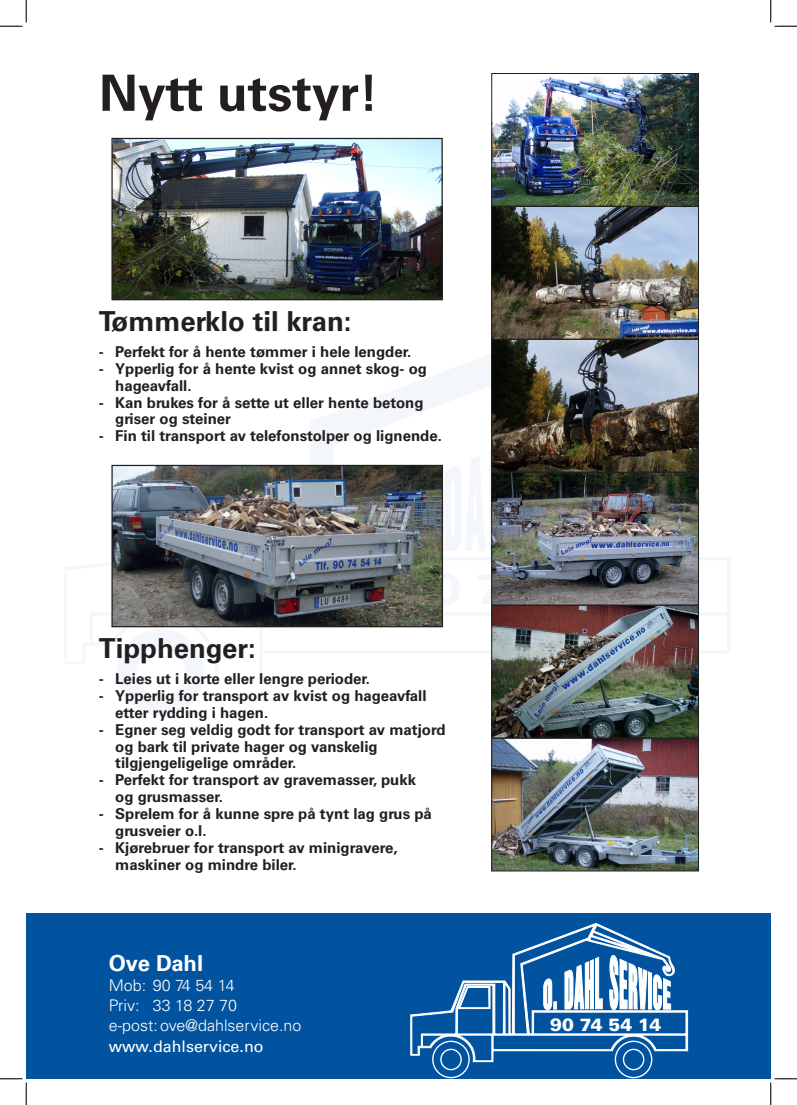
<style>
.page{position:relative;width:797px;height:1105px;background:#fff}
.page>*{position:absolute;margin:0;border:0;box-sizing:border-box;transform-origin:0 0}
.t1{font:700 50px "Univers";color:#231f20}
.t2{font:700 27.5px "Univers";color:#231f20}
.t3{font:700 22px "Univers";color:#fff}
.t4{font:900 17.75px "Univers";letter-spacing:-.025em;color:#fff}
.t5{font:300 16px "Univers";color:#fff}
.t6{font:16px "Univers";color:#fff}
.t7{font:700 15px/16.9px "Univers";color:#231f20}
</style>
<div class="page">
<div style="left:26px;top:913px;width:744px;height:166px;background:#0153a0"></div>
<svg style="left:118px;top:679px;width:86px;height:37px"></svg>
<svg style="left:65px;top:347px;width:665px;height:332px"></svg>
<svg style="left:410px;top:923px;width:278px;height:139px"></svg>
<svg style="left:431px;top:1040px;width:45px;height:39px"></svg>
<svg style="left:614px;top:1040px;width:39px;height:39px"></svg>
<svg style="left:543px;top:978px;width:13px;height:32px"></svg>
<svg style="left:564px;top:957px;width:38px;height:52px"></svg>
<svg style="left:609px;top:954px;width:62px;height:56px"></svg>
<img style="left:493px;top:75px;width:203px;height:794px">
<div style="left:491px;top:73px;width:207px;height:133px;border:1px solid #231f20"></div>
<div style="left:491px;top:206px;width:207px;height:133px;border:1px solid #231f20"></div>
<div style="left:491px;top:339px;width:207px;height:133px;border:1px solid #231f20"></div>
<div style="left:491px;top:472px;width:207px;height:133px;border:1px solid #231f20"></div>
<div style="left:491px;top:605px;width:207px;height:133px;border:1px solid #231f20"></div>
<div style="left:491px;top:738px;width:207px;height:133px;border:1px solid #231f20"></div>
<img style="left:113px;top:140px;width:328px;height:158px">
<div style="left:111px;top:138px;width:332px;height:162px;border:1px solid #231f20"></div>
<img style="left:113px;top:467px;width:328px;height:158px">
<div style="left:111px;top:465px;width:332px;height:162px;border:1px solid #231f20"></div>
<svg style="left:0;top:0;width:27px;height:27px"></svg>
<svg style="left:0;top:1078px;width:27px;height:27px"></svg>
<svg style="left:770px;top:0;width:27px;height:27px"></svg>
<svg style="left:770px;top:1078px;width:27px;height:27px"></svg>
<p class="t1" style="left:99px;top:64px;width:281px">Nytt utstyr!</p>
<p class="t2" style="left:99px;top:306px;width:254px">Tømmerklo til kran:</p>
<p class="t7" style="left:99px;top:343px;width:314px">- Perfekt for å hente tømmer i hele lengder.</p>
<p class="t7" style="left:99px;top:360px;width:329px">- Ypperlig for å hente kvist og annet skog- og</p>
<p class="t7" style="left:115px;top:377px;width:78px">hageavfall.</p>
<p class="t7" style="left:115px;top:394px;width:310px;text-indent:-16px">- Kan brukes for å sette ut eller hente betong griser og steiner</p>
<p class="t7" style="left:99px;top:428px;width:344px">- Fin til transport av telefonstolper og lignende.</p>
<p class="t2" style="left:99px;top:633px;width:158px">Tipphenger:</p>
<p class="t7" style="left:99px;top:670px;width:273px">- Leies ut i korte eller lengre perioder.</p>
<p class="t7" style="left:115px;top:687px;width:313px;text-indent:-16px">- Ypperlig for transport av kvist og hageavfall etter rydding i hagen.</p>
<p class="t7" style="left:99px;top:721px;width:348px">- Egner seg veldig godt for transport av matjord</p>
<p class="t7" style="left:115px;top:738px;width:264px">og bark til private hager og vanskelig</p>
<p class="t7" style="left:115px;top:755px;width:182px">tilgjengeligelige områder.</p>
<p class="t7" style="left:99px;top:772px;width:318px">- Perfekt for transport av gravemasser, pukk</p>
<p class="t7" style="left:115px;top:788px;width:109px">og grusmasser.</p>
<p class="t7" style="left:115px;top:805px;width:318px;text-indent:-16px">- Sprelem for å kunne spre på tynt lag grus på grusveier o.l.</p>
<p class="t7" style="left:115px;top:839px;width:284px;text-indent:-16px">- Kjørebruer for transport av minigravere, maskiner og mindre biler.</p>
<p class="t3" style="left:109px;top:951px;width:96px">Ove Dahl</p>
<p class="t5" style="left:109px;top:976px;width:127px">Mob: 90 74 54 14</p>
<p class="t5" style="left:109px;top:996px;width:130px">Priv: 33 18 27 70</p>
<p class="t5" style="left:109px;top:1016px;width:194px">e-post: ove@dahlservice.no</p>
<p class="t6" style="left:109px;top:1036px;width:156px">www.dahlservice.no</p>
<p class="t4" style="left:550px;top:1014px;width:112px">90 74 54 14</p>
</div>
